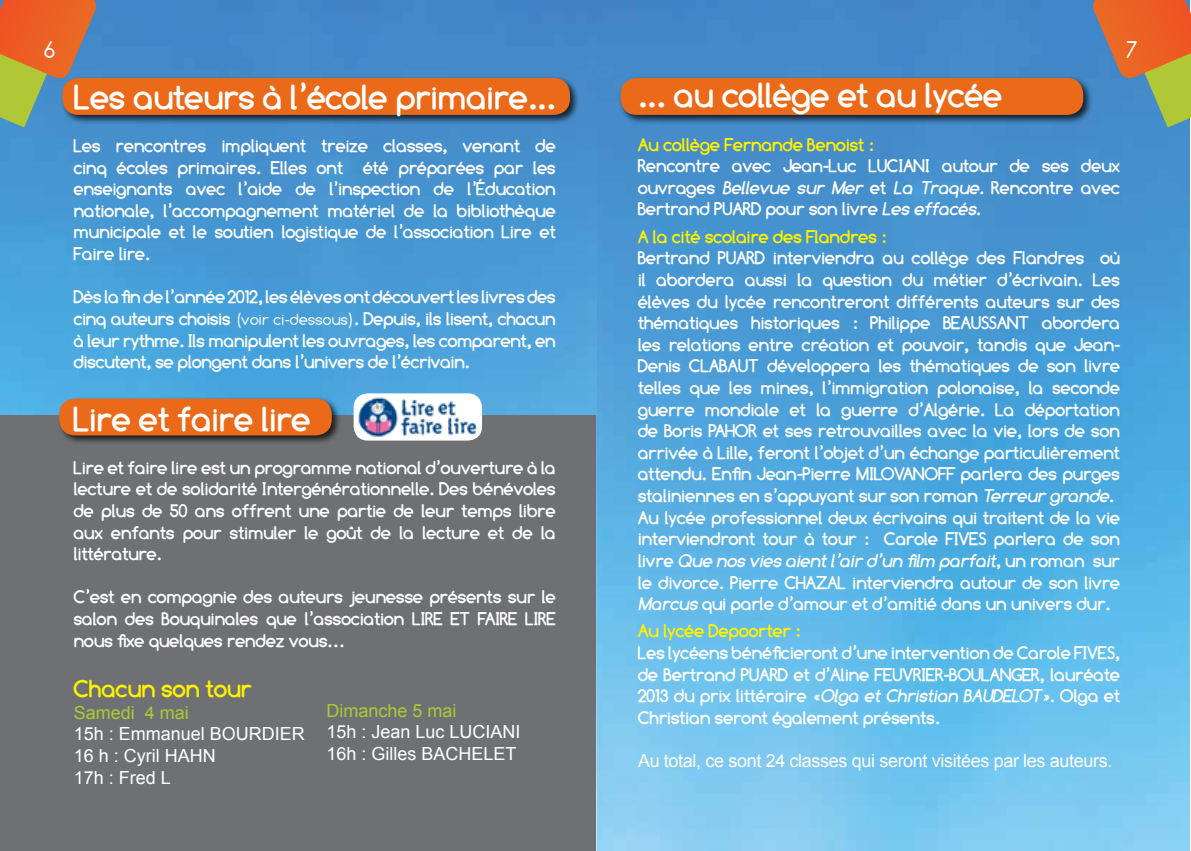
<style>
.page{position:relative;width:1191px;height:851px;background:#fff}
.page>*{position:absolute;margin:0;border:0;box-sizing:border-box;transform-origin:0 0}
.t1{font:700 34px "Comfortaa";color:#fff}
.t2{font:700 24px "Comfortaa";color:#fff200}
.t3{font:24px "Comfortaa";color:#fff}
.t4{font:700 18px/21.6px "Comfortaa";color:#fff;text-align:justify}
.t5{font:700 18px/27.2px "Comfortaa";color:#fff200}
.t6{font:18px/21.6px "Arial";color:#fff}
.t7{font:18px "Arial";letter-spacing:-.02em;color:#fff}
.t8{font:18px "Arial";color:#b0c836}
.s1{font-weight:400;font-size:16px}
.s2{font-style:italic}
.s3{color:#fff}
.s4{font-style:italic;color:#fff}
</style>
<div class="page">
<img style="left:596px;top:0;width:593px;height:850px">
<img style="left:1px;top:0;width:595px;height:850px">
<svg style="left:0;top:0;width:98px;height:127px;background:#b6804f"></svg>
<svg style="left:1091px;top:0;width:100px;height:127px;background:#a58162"></svg>
<div style="left:618px;top:76px;width:475px;height:49px;background:#000;opacity:.75"></div>
<div style="left:621px;top:78px;width:462px;height:37px;background:#eb6a19;border-radius:16px"></div>
<div style="left:60px;top:76px;width:520px;height:49px;background:#000;opacity:.75"></div>
<div style="left:62px;top:78px;width:508px;height:37px;background:#eb6a19;border-radius:16px"></div>
<div style="left:0;top:415px;width:595px;height:435px;background:#6f7073"></div>
<img style="left:354px;top:393px;width:128px;height:47px">
<div style="left:57px;top:396px;width:285px;height:49px;background:#000;opacity:.75"></div>
<div style="left:59px;top:398px;width:273px;height:37px;background:#eb6a19;border-radius:16px"></div>
<h2 class="t3" style="left:45px;top:36px;width:13px">6</h2>
<h2 class="t3" style="left:1126px;top:36px;width:13px">7</h2>
<h1 class="t1" style="left:638px;top:76px;width:366px">... au collège et au lycée</h1>
<p class="t5" style="left:638px;top:131px;width:237px">Au collège Fernande Benoist :</p>
<p class="t4" style="left:638px;top:155px;width:249px">Rencontre avec Jean-Luc Luciani</p>
<h1 class="t1" style="left:75px;top:77px;width:483px">Les auteurs à l’école primaire...</h1>
<p class="t4" style="left:74px;top:135px;width:483px">Les rencontres impliquent treize classes, venant de cinq écoles primaires. Elles ont été préparées par les enseignants avec l’aide de l’inspection de l’Éducation nationale, l’accompagnement matériel de la bibliothèque municipale et le soutien logistique de l’association Lire et Faire lire.</p>
<p class="t4" style="left:74px;top:286px;width:483px">Dès la fin de l’année 2012, les élèves ont découvert les livres des cinq auteurs choisis <span class="s1">(voir ci-dessous)</span>. Depuis, ils lisent, chacun à leur rythme. Ils manipulent les ouvrages, les comparent, en discutent, se plongent dans l’univers de l’écrivain.</p>
<h1 class="t1" style="left:74px;top:399px;width:238px">Lire et faire lire</h1>
<p class="t4" style="left:74px;top:456px;width:483px">Lire et faire lire est un programme national d’ouverture à la lecture et de solidarité Intergénérationnelle. Des bénévoles de plus de 50 ans offrent une partie de leur temps libre aux enfants pour stimuler le goût de la lecture et de la littérature.</p>
<p class="t4" style="left:74px;top:586px;width:483px">C’est en compagnie des auteurs jeunesse présents sur le salon des Bouquinales que l’association LIRE ET FAIRE LIRE nous fixe quelques rendez vous…</p>
<h2 class="t2" style="left:74px;top:674px;width:180px">Chacun son tour</h2>
<p class="t8" style="left:74px;top:700px;width:117px">Samedi 4 mai</p>
<p class="t6" style="left:74px;top:723px;width:233px">15h : Emmanuel BOURDIER<br>16 h : Cyril HAHN<br>17h : Fred L</p>
<p class="t4" style="left:638px;top:155px;width:483px;text-indent:304px">autour de ses deux ouvrages <span class="s2">Bellevue sur Mer</span> et <span class="s2">La Traque.</span> Rencontre avec Bertrand Puard</p>
<p class="t5" style="left:638px;top:195px;width:344px;text-indent:128px"><span class="s3">pour son livre</span> <span class="s4">Les effacés</span><span class="s3">.<br></span>A la cité scolaire des Flandres :</p>
<p class="t4" style="left:638px;top:247px;width:99px">Bertrand Puard</p>
<p class="t4" style="left:638px;top:247px;width:483px;text-indent:135px">interviendra au collège des Flandres où il abordera aussi la question du métier d’écrivain. Les élèves du lycée rencontreront différents auteurs sur des thématiques historiques : Philippe Beaussant</p>
<p class="t4" style="left:638px;top:312px;width:484px;text-indent:404px">abordera les relations entre création et pouvoir, tandis que Jean-Denis Clabaut</p>
<p class="t4" style="left:638px;top:355px;width:483px;text-indent:129px">développera les thématiques de son livre telles que les mines, l’immigration polonaise, la seconde guerre mondiale et la guerre d’Algérie. La déportation de Boris PAHOR et ses retrouvailles avec la vie, lors de son arrivée à Lille, feront l’objet d’un échange particulièrement attendu. Enfin Jean-Pierre Milovanoff</p>
<p class="t4" style="left:638px;top:463px;width:483px;text-align:left;text-indent:323px">parlera des purges staliniennes en s’appuyant sur son roman <span class="s2">Terreur grande</span>.<br>Au lycée professionnel deux écrivains qui traitent de la vie interviendront tour à tour : Carole Fives parlera de son l i v r e <span class="s2">Que nos vies aientl’air d’un film parfait</span>, u n r o m a n s u r le divorce. Pierre Chazal interviendra autour de son livre <span class="s2">Marcus</span> qui parle d’amour et d’amitié dans un univers dur.</p>
<p class="t5" style="left:638px;top:617px;width:164px">Au lycée Depoorter :</p>
<p class="t4" style="left:638px;top:642px;width:483px">Les lycéens bénéficieront d’une intervention de Carole FIVES, de Bertrand PUARD et d’Aline Feuvrier</p>
<p class="t4" style="left:638px;top:663px;width:483px;text-indent:373px">ger, lauréate 2013 du prix littéraire «<span class="s2">Olga et Christian BAUDELOT»</span>. Olga et Christian seront également présents.</p>
<p class="t7" style="left:638px;top:748px;width:476px">Au total, ce sont 24 classes qui seront visitées par les auteurs.</p>
<p class="t4" style="left:943px;top:663px;width:26px">-Boulan</p>
<p class="t8" style="left:326px;top:698px;width:132px">Dimanche 5 mai</p>
<p class="t6" style="left:326px;top:721px;width:196px">15h : Jean Luc LUCIANI<br>16h : Gilles BACHELET</p>
</div>
